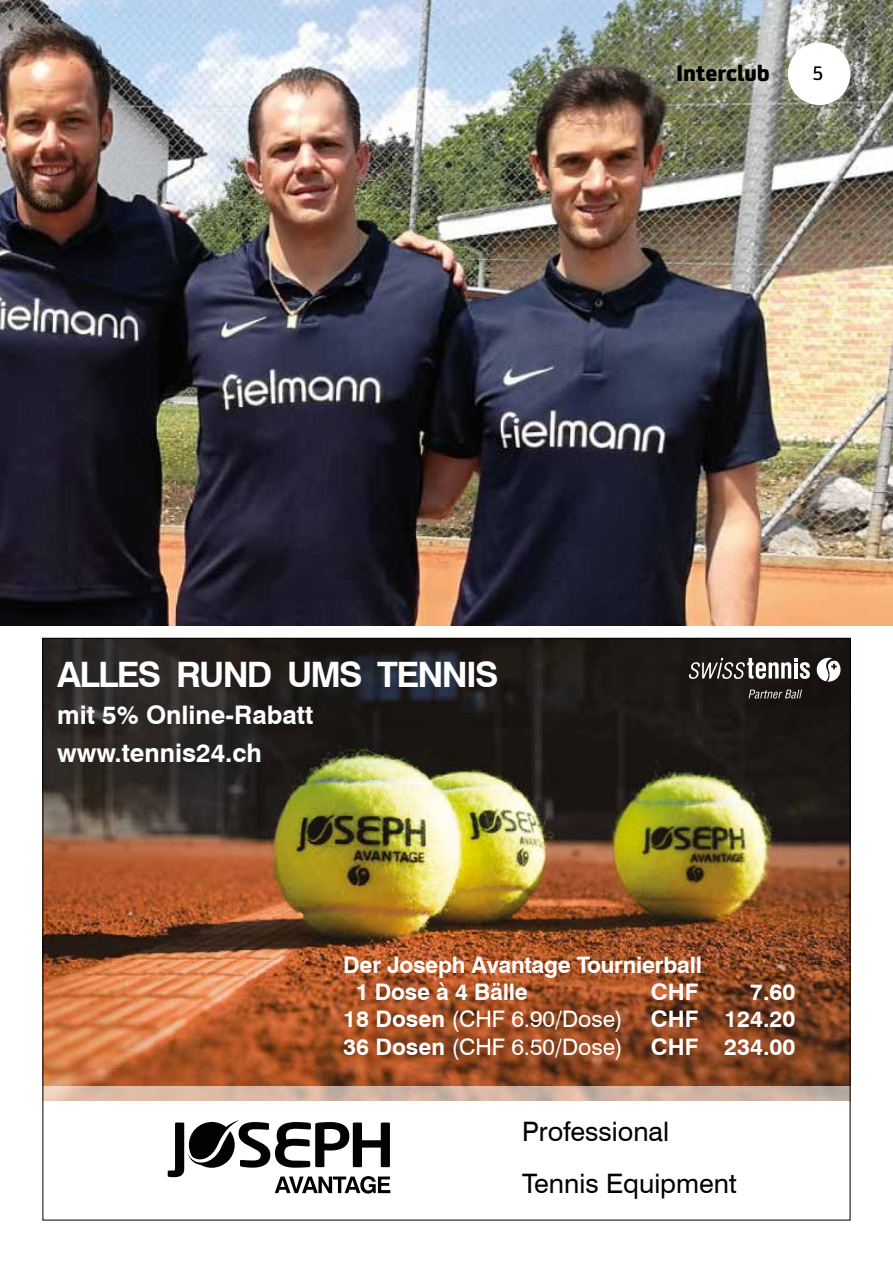
<style>
.page{position:relative;width:893px;height:1263px;background:#fff}
.page>*{position:absolute;margin:0;border:0;box-sizing:border-box;transform-origin:0 0}
.t1{font:700 35.1px "Swiss 721 BT";letter-spacing:-.05em;color:#fff}
.t2{font:26.85px/52.2px "Swiss 721 BT";color:#000}
.t3{font:700 25.65px/37px "Swiss 721 BT";color:#fff}
.t4{font:800 24px "FS Joey";color:#000}
.t5{font:700 22.8px/27.3px "Swiss 721 BT";letter-spacing:-.01em;color:#fff}
.t6{font:500 21px "FS Joey";color:#000}
.s1{font-weight:400}
</style>
<div class="page">
<img style="left:0;top:0;width:893px;height:625px">
<img style="left:45px;top:640px;width:803px;height:447px">
<svg style="left:45px;top:1087px;width:803px;height:14px;fill:#d6b6a5"></svg>
<svg style="left:168px;top:1120px;width:222px;height:73px"></svg>
<svg style="left:816px;top:658px;width:24px;height:24px"></svg>
<svg style="left:689px;top:658px;width:121px;height:21px"></svg>
<svg style="left:749px;top:690px;width:53px;height:8px"></svg>
<div style="left:664px;top:52px;width:118px;height:43px;background:#fff;opacity:.71"></div>
<div style="left:788px;top:43px;width:62px;height:62px;background:#fff;border-radius:50%"></div>
<p class="t4" style="left:676px;top:55px;width:95px">Interclub</p>
<p class="t6" style="left:813px;top:58px;width:13px">5</p>
<h1 class="t1" style="left:57px;top:653px;width:443px">ALLES RUND UMS TENNIS</h1>
<p class="t3" style="left:57px;top:697px;width:257px">mit 5% Online-Rabatt www.tennis24.ch</p>
<p class="t5" style="left:356px;top:951px;width:348px;text-indent:-13px">Der Joseph Avantage Tournierball<br>1 Dose à 4 Bälle</p>
<p class="t5" style="left:651px;top:978px;width:49px">CHF</p>
<p class="t5" style="left:343px;top:978px;width:454px;text-align:justify;text-indent:407px">7.60<br>18 Dosen <span class="s1">(CHF 6.90/Dose)</span> CHF 124.20<br>36 Dosen <span class="s1">(CHF 6.50/Dose)</span> CHF 234.00</p>
<p class="t2" style="left:522px;top:1105px;width:216px">Professional<br>Tennis Equipment</p>
</div>
